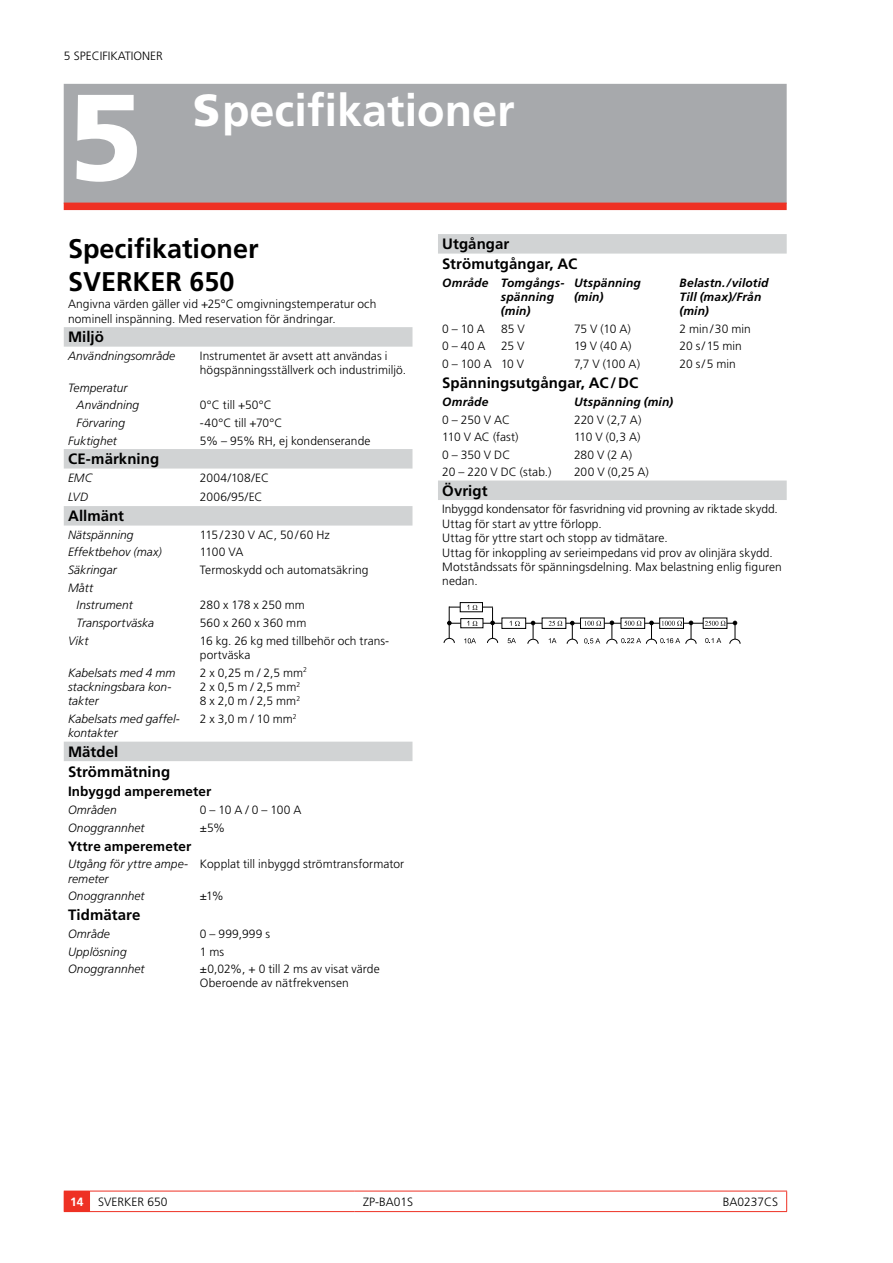
<style>
.page{position:relative;width:893px;height:1263px;background:#fff}
.page>*{position:absolute;margin:0;border:0;box-sizing:border-box;transform-origin:0 0}
.t1{font:900 122.4px "Frutiger LT Std";color:#fff}
.t2{font:700 45px "Frutiger LT Std";color:#fff}
.t3{font:700 27px/32.4px "Frutiger LT Std";color:#000}
.t4{font:700 15px/19.8px "Frutiger LT Std";letter-spacing:.005em;color:#000}
.t5{font:700 13.5px "Frutiger LT Std";letter-spacing:.01em;color:#000}
.t6{font:300 12px/14.4px "Frutiger LT Std";letter-spacing:.005em;color:#000}
.t7{font:italic 300 12px/14.4px "Frutiger LT Std";letter-spacing:.005em;color:#000}
.t8{font:italic 700 12px/14.4px "Frutiger LT Std";letter-spacing:.015em;color:#000}
.s1{font-weight:900}
.s2{font-weight:700;color:#fff}
</style>
<div class="page">
<svg style="left:64px;top:1191px;width:26px;height:21px"></svg>
<hr style="left:90px;top:1191px;width:265px;height:1px;background:#ee3124">
<hr style="left:90px;top:1211px;width:265px;height:1px;background:#ee3124">
<hr style="left:355px;top:1191px;width:265px;height:1px;background:#ee3124">
<hr style="left:355px;top:1211px;width:265px;height:1px;background:#ee3124">
<hr style="left:620px;top:1191px;width:167px;height:1px;background:#ee3124">
<svg style="left:786px;top:1191px;width:1px;height:20px"></svg>
<hr style="left:620px;top:1211px;width:167px;height:1px;background:#ee3124">
<div style="left:64px;top:84px;width:723px;height:120px;background:#a7a9ac"></div>
<div style="left:64px;top:203px;width:723px;height:7px;background:#ee3124"></div>
<div style="left:64px;top:327px;width:348px;height:20px;background:#d1d3d4"></div>
<div style="left:64px;top:449px;width:348px;height:20px;background:#d1d3d4"></div>
<div style="left:64px;top:506px;width:348px;height:20px;background:#d1d3d4"></div>
<div style="left:64px;top:742px;width:348px;height:19px;background:#d1d3d4"></div>
<div style="left:438px;top:234px;width:349px;height:20px;background:#d1d3d4"></div>
<div style="left:438px;top:480px;width:349px;height:20px;background:#d1d3d4"></div>
<hr style="left:450px;top:623px;width:285px;height:1px;background:#000">
<svg style="left:460px;top:618px;width:23px;height:2px"></svg>
<svg style="left:501px;top:617px;width:25px;height:12px"></svg>
<svg style="left:542px;top:617px;width:24px;height:12px"></svg>
<svg style="left:620px;top:617px;width:25px;height:4px"></svg>
<svg style="left:659px;top:617px;width:25px;height:4px"></svg>
<div style="left:580px;top:617px;width:25px;height:12px;background:#fff;border:1px solid #000"></div>
<svg style="left:703px;top:617px;width:24px;height:12px"></svg>
<hr style="left:449px;top:606px;width:1px;height:32px;background:#000">
<hr style="left:492px;top:607px;width:1px;height:31px;background:#000">
<hr style="left:449px;top:607px;width:44px;height:1px;background:#000">
<div style="left:460px;top:602px;width:23px;height:10px;background:#fff;border:1px solid #000"></div>
<svg style="left:467px;top:605px;width:10px;height:5px"></svg>
<svg style="left:443px;top:620px;width:96px;height:24px"></svg>
<svg style="left:549px;top:621px;width:29px;height:23px"></svg>
<svg style="left:705px;top:621px;width:36px;height:23px"></svg>
<svg style="left:584px;top:621px;width:113px;height:23px"></svg>
<p class="t6" style="left:64px;top:49px;width:23px">5 Specifikationer</p>
<h1 class="t1" style="left:68px;top:64px;width:76px">5</h1>
<h2 class="t2" style="left:193px;top:84px;width:323px"><span class="s1">S</span>pecifikationer</h2>
<h3 class="t3" style="left:68px;top:233px;width:192px">Specifikationer<br>SVERKER 650</h3>
<p class="t6" style="left:68px;top:297px;width:310px">Angivna värden gäller vid +25°C omgivningstemperatur och nominell inspänning. Med reservation för ändringar.</p>
<p class="t4" style="left:68px;top:327px;width:37px">Miljö</p>
<p class="t7" style="left:68px;top:349px;width:109px">Användningsområde</p>
<p class="t6" style="left:200px;top:349px;width:208px">Instrumentet är avsett att användas i högspänningsställverk och industrimiljö.</p>
<p class="t7" style="left:77px;top:379px;width:64px;line-height:17.5px;text-indent:-9px">Temperatur<br>Användning</p>
<p class="t6" style="left:200px;top:398px;width:74px">0°C till +50°C</p>
<p class="t7" style="left:77px;top:416px;width:50px">Förvaring</p>
<p class="t6" style="left:200px;top:416px;width:84px">-40°C till +70°C</p>
<p class="t7" style="left:68px;top:433px;width:50px">Fuktighet</p>
<p class="t6" style="left:200px;top:433px;width:172px">5% – 95% RH, ej kondenserande</p>
<p class="t4" style="left:68px;top:449px;width:93px">CE-märkning</p>
<p class="t7" style="left:68px;top:471px;width:26px">EMC</p>
<p class="t6" style="left:200px;top:471px;width:71px">2004/108/EC</p>
<p class="t7" style="left:68px;top:489px;width:22px">LVD</p>
<p class="t6" style="left:200px;top:489px;width:64px">2006/95/EC</p>
<p class="t4" style="left:68px;top:506px;width:58px">Allmänt</p>
<p class="t7" style="left:68px;top:528px;width:67px">Nätspänning</p>
<p class="t6" style="left:200px;top:528px;width:131px">115/230 V AC, 50/60 Hz</p>
<p class="t7" style="left:68px;top:545px;width:95px">Effektbehov (max)</p>
<p class="t6" style="left:200px;top:545px;width:45px">1100 VA</p>
<p class="t7" style="left:68px;top:563px;width:50px">Säkringar</p>
<p class="t6" style="left:200px;top:563px;width:170px">Termoskydd och automatsäkring</p>
<p class="t7" style="left:77px;top:579px;width:58px;line-height:17.5px;text-indent:-9px">Mått<br>Instrument</p>
<p class="t6" style="left:200px;top:598px;width:107px">280 x 178 x 250 mm</p>
<p class="t7" style="left:77px;top:616px;width:79px">Transportväska</p>
<p class="t6" style="left:200px;top:616px;width:108px">560 x 260 x 360 mm</p>
<p class="t7" style="left:68px;top:633px;width:22px">Vikt</p>
<p class="t6" style="left:200px;top:633px;width:191px">16 kg. 26 kg med tillbehör och trans&shy;portväska</p>
<p class="t7" style="left:68px;top:665px;width:109px">Kabelsats med 4 mm stackningsbara kon&shy;takter</p>
<p class="t6" style="left:200px;top:665px;width:109px">2 x 0,25 m / 2,5 mm<sup>2<br></sup>2 x 0,5 m / 2,5 mm<sup>2<br></sup>8 x 2,0 m / 2,5 mm<sup>2</sup></p>
<p class="t7" style="left:68px;top:712px;width:113px">Kabelsats med gaffel&shy;kontakter</p>
<p class="t6" style="left:200px;top:712px;width:98px">2 x 3,0 m / 10 mm<sup>2</sup></p>
<p class="t4" style="left:68px;top:742px;width:104px">Mätdel<br>Strömmätning</p>
<p class="t5" style="left:68px;top:783px;width:145px">Inbyggd amperemeter</p>
<p class="t7" style="left:68px;top:803px;width:50px">Områden</p>
<p class="t6" style="left:200px;top:803px;width:103px">0 – 10 A / 0 – 100 A</p>
<p class="t7" style="left:68px;top:821px;width:78px">Onoggrannhet</p>
<p class="t6" style="left:200px;top:821px;width:27px">±5%</p>
<p class="t5" style="left:68px;top:838px;width:125px">Yttre amperemeter</p>
<p class="t7" style="left:68px;top:857px;width:122px">Utgång för yttre ampe&shy;remeter</p>
<p class="t6" style="left:200px;top:857px;width:206px">Kopplat till inbyggd strömtransformator</p>
<p class="t7" style="left:68px;top:889px;width:78px">Onoggrannhet</p>
<p class="t6" style="left:200px;top:889px;width:26px">±1%</p>
<p class="t4" style="left:68px;top:905px;width:74px">Tidmätare</p>
<p class="t7" style="left:68px;top:927px;width:43px">Område</p>
<p class="t6" style="left:200px;top:927px;width:72px">0 – 999,999 s</p>
<p class="t7" style="left:68px;top:944px;width:60px">Upplösning</p>
<p class="t6" style="left:200px;top:944px;width:26px">1 ms</p>
<p class="t7" style="left:68px;top:962px;width:78px">Onoggrannhet</p>
<p class="t6" style="left:200px;top:962px;width:181px">±0,02%, + 0 till 2 ms av visat värde<br>Oberoende av nätfrekvensen</p>
<p class="t4" style="left:442px;top:234px;width:137px">Utgångar<br>Strömutgångar, AC</p>
<p class="t8" style="left:501px;top:275px;width:65px;text-indent:-59px">Område Tomgångs&shy;spänning (min)</p>
<p class="t8" style="left:574px;top:275px;width:68px">Utspänning (min)</p>
<p class="t8" style="left:679px;top:275px;width:90px">Belastn./vilotid<br>Till (max)/Från (min)</p>
<p class="t6" style="left:442px;top:322px;width:44px">0 – 10 A</p>
<p class="t6" style="left:501px;top:322px;width:25px">85 V</p>
<p class="t6" style="left:574px;top:322px;width:58px">75 V (10 A)</p>
<p class="t6" style="left:679px;top:322px;width:73px">2 min/30 min</p>
<p class="t6" style="left:442px;top:339px;width:45px">0 – 40 A</p>
<p class="t6" style="left:501px;top:339px;width:25px">25 V</p>
<p class="t6" style="left:574px;top:339px;width:59px">19 V (40 A)</p>
<p class="t6" style="left:680px;top:339px;width:64px">20 s/15 min</p>
<p class="t6" style="left:442px;top:357px;width:84px">0 – 100 A 10 V</p>
<p class="t6" style="left:574px;top:357px;width:68px">7,7 V (100 A)</p>
<p class="t6" style="left:680px;top:357px;width:58px">20 s/5 min</p>
<p class="t4" style="left:442px;top:373px;width:198px">Spänningsutgångar, AC/DC</p>
<p class="t8" style="left:442px;top:395px;width:48px">Område</p>
<p class="t8" style="left:574px;top:395px;width:101px">Utspänning (min)</p>
<p class="t6" style="left:442px;top:412px;width:69px">0 – 250 V AC</p>
<p class="t6" style="left:574px;top:412px;width:69px">220 V (2,7 A)</p>
<p class="t6" style="left:442px;top:430px;width:78px">110 V AC (fast)</p>
<p class="t6" style="left:574px;top:430px;width:68px">110 V (0,3 A)</p>
<p class="t6" style="left:442px;top:447px;width:70px">0 – 350 V DC</p>
<p class="t6" style="left:574px;top:447px;width:60px">280 V (2 A)</p>
<p class="t6" style="left:442px;top:465px;width:111px">20 – 220 V DC (stab.)</p>
<p class="t6" style="left:574px;top:465px;width:76px">200 V (0,25 A)</p>
<p class="t4" style="left:442px;top:481px;width:47px">Övrigt</p>
<p class="t6" style="left:442px;top:502px;width:341px">Inbyggd kondensator för fasvridning vid provning av riktade skydd.<br>Uttag för start av yttre förlopp.<br>Uttag för yttre start och stopp av tidmätare.<br>Uttag för inkoppling av serieimpedans vid prov av olinjära skydd.<br>Motståndssats för spänningsdelning. Max belastning enlig figuren nedan.</p>
<p class="t6" style="left:70px;top:1195px;width:99px"><span class="s2">14</span> SVERKER 650</p>
<p class="t6" style="left:363px;top:1195px;width:52px">ZP-BA01S</p>
<p class="t6" style="left:723px;top:1195px;width:57px">BA0237cS</p>
</div>
